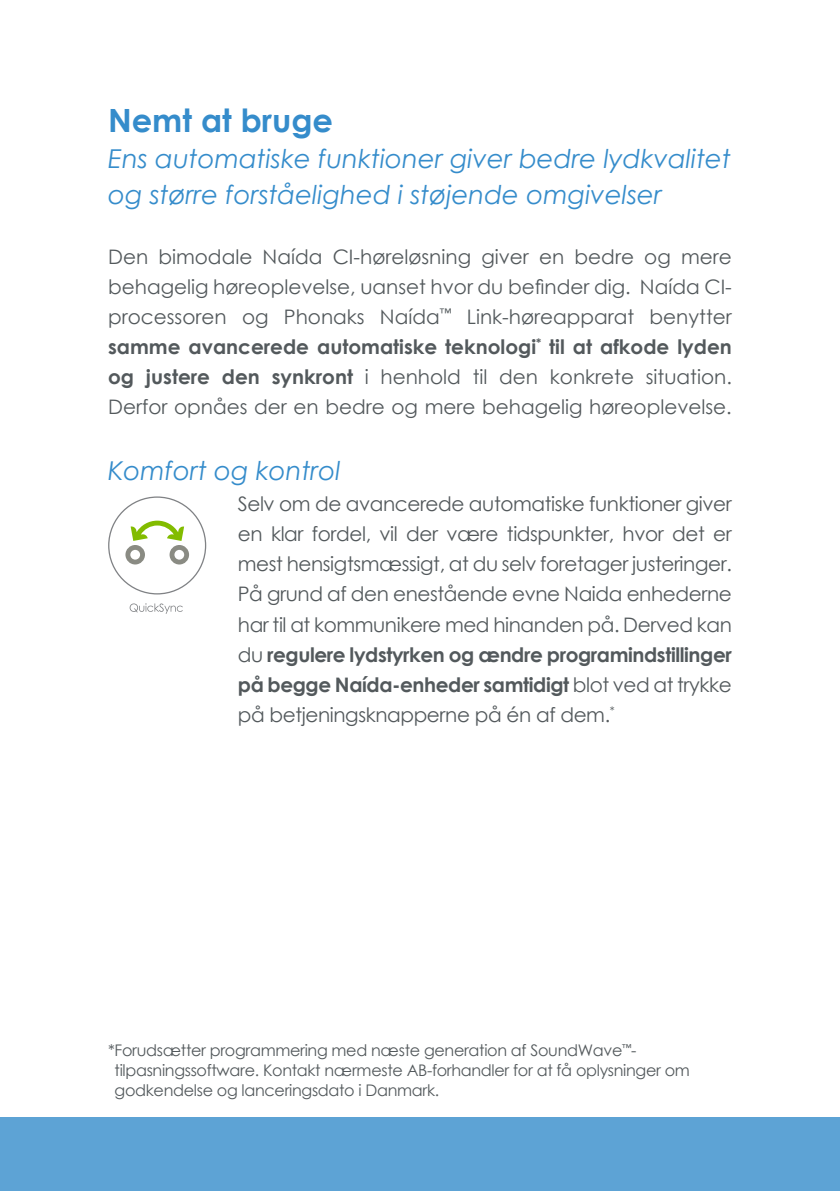
<style>
.page{position:relative;width:840px;height:1191px;background:#fff}
.page>*{position:absolute;margin:0;border:0;box-sizing:border-box;transform-origin:0 0}
.t1{font:700 32px "Century Gothic";color:#358ccb}
.t2{font:italic 26px/36px "Century Gothic";color:#358ccb}
.t3{font:20px/30px "Century Gothic";letter-spacing:-.01em;color:#53595c;text-align:justify}
.t4{font:16px/20px "Century Gothic";letter-spacing:-.02em;color:#53595c}
.s1{font-weight:700}
</style>
<div class="page">
<div style="left:0;top:1117px;width:839px;height:74px;background:#5da3d5"></div>
<svg style="left:130px;top:603px;width:53px;height:11px"></svg>
<svg style="left:108px;top:496px;width:98px;height:98px"></svg>
<h1 class="t1" style="left:108px;top:96px;width:226px">Nemt at bruge</h1>
<h2 class="t2" style="left:108px;top:140px;width:624px">Ens automatiske funktioner giver bedre lydkvalitet og større forståelighed i støjende omgivelser</h2>
<p class="t3" style="left:108px;top:241px;width:625px">Den bimodale Naída CI-høreløsning giver en bedre og mere behagelig høreoplevelse, uanset hvor du befinder dig. Naída CI&shy;processoren og Phonaks Naída<sup>™</sup> Link-høreapparat benytter <span class="s1">samme avancerede automatiske teknologi</span><sup>*</sup> <span class="s1">til at afkode lyden og justere den synkront</span> i henhold til den konkrete situation.<br>Derfor opnåes der en bedre og mere behagelig høreoplevelse.</p>
<h2 class="t2" style="left:108px;top:452px;width:234px">Komfort og kontrol</h2>
<p class="t3" style="left:238px;top:489px;width:495px">Selv om de avancerede automatiske funktioner giver en klar fordel, vil der være tidspunkter, hvor det er mest hensigtsmæssigt, at du selv foretager justeringer.<br>På grund af den enestående evne Naida enhederne har til at kommunikere med hinanden på. Derved kan du <span class="s1">regulere lydstyrken og ændre programindstillinger på begge Naída-enheder samtidigt</span> blot ved at trykke på betjeningsknapperne på én af dem.<sup>*</sup></p>
<p class="t4" style="left:114px;top:1040px;width:576px;text-indent:-6px">*Forudsætter programmering med næste generation af SoundWave<sup>™</sup>- tilpasningssoftware. Kontakt nærmeste AB-forhandler for at få oplysninger om godkendelse og lanceringsdato i Danmark.</p>
</div>
